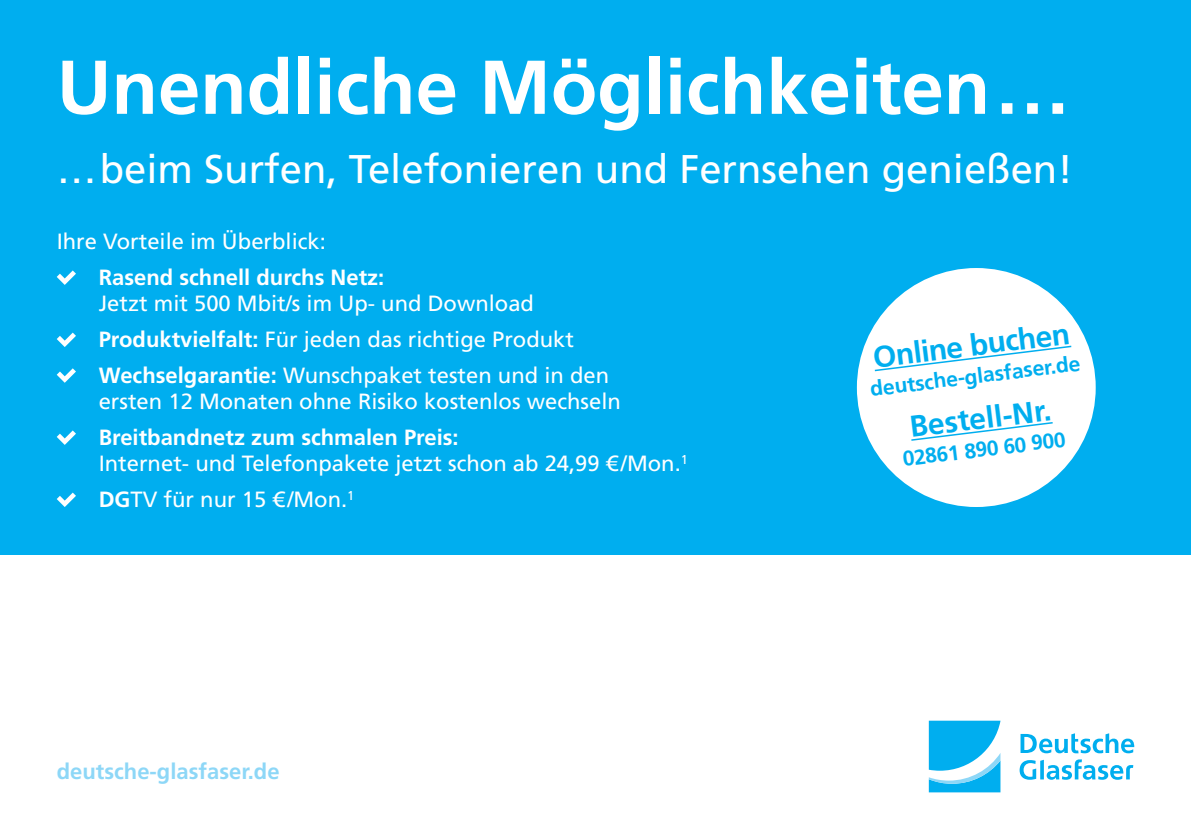
<style>
.page{position:relative;width:1191px;height:840px;background:#fff}
.page>*{position:absolute;margin:0;border:0;box-sizing:border-box;transform-origin:0 0}
.t1{font:700 76px "Frutiger LT Std";color:#fff}
.t2{font:40px "Frutiger LT Std";color:#fff}
.t3{font:700 30px "Frutiger LT Std";color:#00aeef}
.t4{font:22px/35.6px "Frutiger LT Std";color:#fff}
.t5{font:700 22px "Frutiger LT Std";color:#fff}
.t6{font:700 22px "Frutiger LT Std";color:#8dd7f7}
.t7{font:700 21px "Frutiger LT Std";color:#00aeef}
.s1{font-weight:700}
</style>
<div class="page">
<div style="left:0;top:0;width:1191px;height:554px;background:#00aeef"></div>
<svg style="left:1019px;top:759px;width:114px;height:20px"></svg>
<svg style="left:1020px;top:733px;width:114px;height:19px"></svg>
<svg style="left:928px;top:720px;width:72px;height:72px"></svg>
<div style="left:857px;top:268px;width:238px;height:238px;background:#fff;border-radius:50%"></div>
<svg style="left:874px;top:345px;width:198px;height:27px"></svg>
<svg style="left:911px;top:422px;width:142px;height:19px"></svg>
<svg style="left:57px;top:270px;width:19px;height:15px"></svg>
<svg style="left:57px;top:332px;width:19px;height:15px"></svg>
<svg style="left:57px;top:368px;width:19px;height:14px"></svg>
<svg style="left:57px;top:430px;width:19px;height:14px"></svg>
<svg style="left:57px;top:492px;width:19px;height:14px"></svg>
<h1 class="t1" style="left:57px;top:43px;width:1015px">Unendliche Möglichkeiten…</h1>
<h2 class="t2" style="left:57px;top:146px;width:1017px">…beim Surfen, Telefonieren und Fernsehen genießen!</h2>
<p class="t4" style="left:57px;top:224px;width:271px">Ihre Vorteile im Überblick:</p>
<p class="t5" style="left:99px;top:264px;width:287px">Rasend schnell durchs Netz:</p>
<p class="t4" style="left:99px;top:286px;width:512px">Jetzt mit 500 Mbit/s im Up- und Download<br><span class="s1">Produktvielfalt:</span> Für jeden das richtige Produkt<br><span class="s1">Wechselgarantie:</span> Wunschpaket testen und in den</p>
<p class="t4" style="left:99px;top:383px;width:524px">ersten 12 Monaten ohne Risiko kostenlos wechseln</p>
<p class="t4" style="left:99px;top:424px;width:590px;line-height:26.4px"><span class="s1">Breitbandnetz zum schmalen Preis:<br></span>Internet- und Telefonpakete jetzt schon ab 24,99 €/Mon.<sup>1</sup></p>
<p class="t4" style="left:99px;top:481px;width:257px"><span class="s1">DG</span>TV für nur 15 €/Mon.<sup>1</sup></p>
<p class="t6" style="left:57px;top:758px;width:224px">deutsche-glasfaser.de</p>
<h3 class="t3" style="left:871px;top:339px;width:199px;rotate:-7deg">Online buchen</h3>
<p class="t7" style="left:868px;top:376px;width:213px;rotate:-7deg">deutsche-glasfaser.de</p>
<h3 class="t3" style="left:907px;top:409px;width:144px;rotate:-7deg">Bestell-Nr.</h3>
<p class="t7" style="left:901px;top:446px;width:165px;rotate:-7deg">02861 890 60 900</p>
</div>
